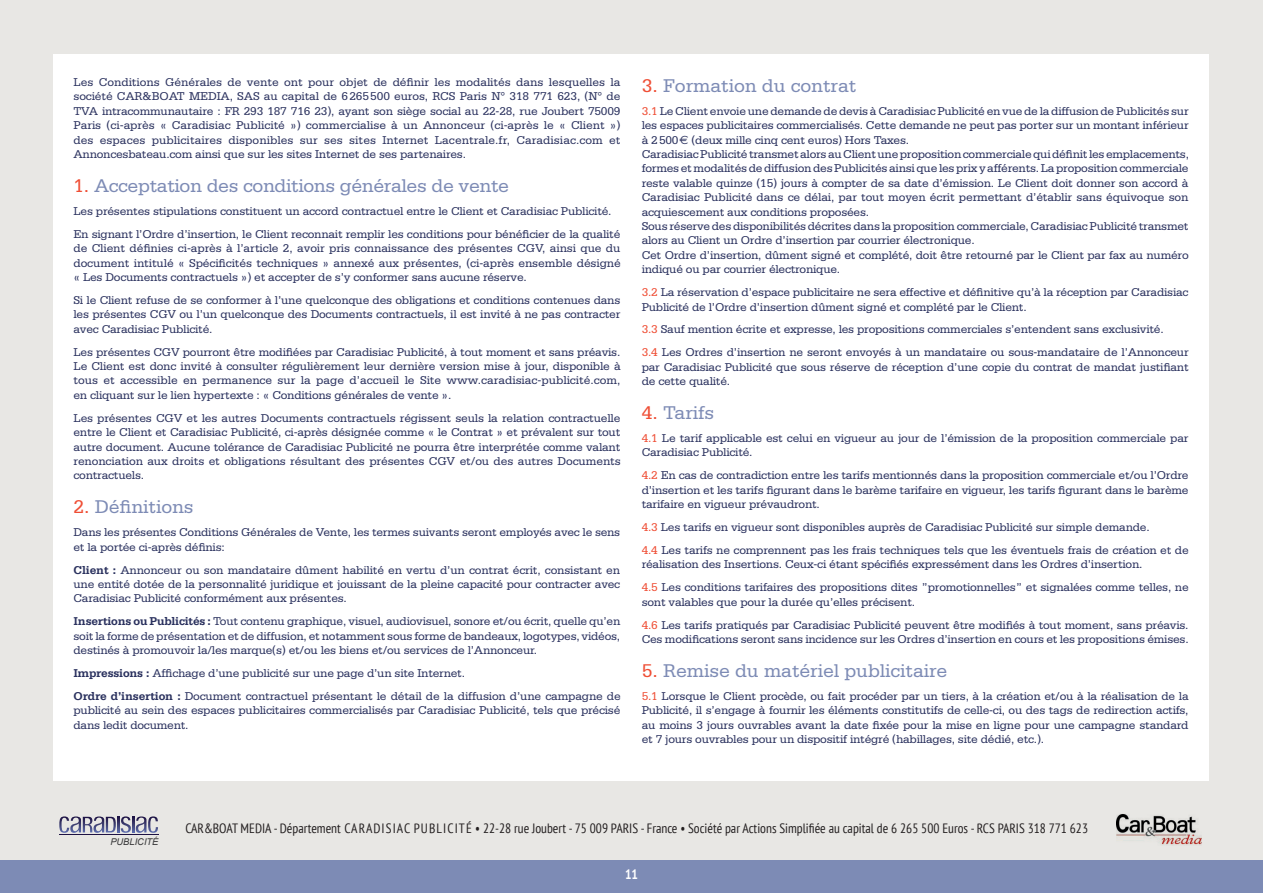
<style>
.page{position:relative;width:1263px;height:893px;background:#e8e7e4}
.page>*{position:absolute;margin:0;border:0;box-sizing:border-box;transform-origin:0 0}
.t1{font:19.5px "Serifa";letter-spacing:-.005em;color:#7d8bb5}
.t2{font:condensed 13.5px "PT Sans";color:#231f20}
.t3{font:700 condensed 13.5px "PT Sans";color:#fff}
.t4{font:12px/14.4px "Serifa";letter-spacing:-.02em;color:#2a315e}
.t5{font:italic 9.3px "Arial";color:#383839}
.s1{color:#ef4e35}
.s2{font-weight:700}
.s3{font-family:"Euro Sans"}
</style>
<div class="page">
<div style="left:0;top:860px;width:1263px;height:33px;background:#7d8bb5"></div>
<img style="left:1116px;top:814px;width:85px;height:31px">
<hr style="left:59px;top:834px;width:99px;height:1px;background:#1d1244">
<svg style="left:59px;top:816px;width:99px;height:17px"></svg>
<div style="left:53px;top:54px;width:1156px;height:726px;background:#fff"></div>
<p class="t4" style="left:74px;top:75px;width:549px;text-align:justify">Les Conditions Générales de vente ont pour objet de définir les modalités dans lesquelles la société CAR&amp;BOAT MEDIA, SAS au capital de 6265500 euros, RCS Paris N° 318 771 623, (N° de TVA intracommunautaire : FR 293 187 716 23), ayant son siège social au 22-28, rue Joubert 75009<br>Paris (ci-après « Caradisiac Publicité ») commercialise à un Annonceur (ci-après le « Client ») des espaces publicitaires disponibles sur ses sites Internet Lacentrale.fr, Caradisiac.com et Annoncesbateau.com ainsi que sur les sites Internet de ses partenaires.</p>
<h1 class="t1" style="left:74px;top:175px;width:437px"><span class="s1">1.</span> Acceptation des conditions générales de vente</h1>
<p class="t4" style="left:74px;top:199px;width:548px;line-height:23px">Les présentes stipulations constituent un accord contractuel entre le Client et Caradisiac Publicité.<br>En signant l’Ordre d’insertion, le Client reconnait remplir les conditions pour bénéficier de la qualité</p>
<p class="t4" style="left:74px;top:241px;width:549px;text-align:justify">de Client définies ci-après à l’article 2, avoir pris connaissance des présentes CGV, ainsi que du document intitulé « Spécificités techniques » annexé aux présentes, (ci-après ensemble désigné « Les Documents contractuels ») et accepter de s’y conformer sans aucune réserve.</p>
<p class="t4" style="left:74px;top:293px;width:548px;text-align:justify">Si le Client refuse de se conformer à l’une quelconque des obligations et conditions contenues dans les présentes CGV ou l’un quelconque des Documents contractuels, il est invité à ne pas contracter avec Caradisiac Publicité.</p>
<p class="t4" style="left:74px;top:344px;width:549px;text-align:justify">Les présentes CGV pourront être modifiées par Caradisiac Publicité, à tout moment et sans préavis.<br>Le Client est donc invité à consulter régulièrement leur dernière version mise à jour, disponible à tous et accessible en permanence sur la page d’accueil le Site www.caradisiac-publicité.com, en cliquant sur le lien hypertexte : « Conditions générales de vente ».</p>
<p class="t4" style="left:74px;top:411px;width:549px;text-align:justify">Les présentes CGV et les autres Documents contractuels régissent seuls la relation contractuelle entre le Client et Caradisiac Publicité, ci-après désignée comme « le Contrat » et prévalent sur tout autre document. Aucune tolérance de Caradisiac Publicité ne pourra être interprétée comme valant renonciation aux droits et obligations résultant des présentes CGV et/ou des autres Documents contractuels.</p>
<h1 class="t1" style="left:74px;top:496px;width:122px"><span class="s1">2.</span> Définitions</h1>
<p class="t4" style="left:74px;top:525px;width:548px">Dans les présentes Conditions Générales de Vente, les termes suivants seront employés avec le sens et la portée ci-après définis:</p>
<p class="t4" style="left:74px;top:562px;width:548px;text-align:justify"><span class="s2">Client :</span> Annonceur ou son mandataire dûment habilité en vertu d’un contrat écrit, consistant en une entité dotée de la personnalité juridique et jouissant de la pleine capacité pour contracter avec Caradisiac Publicité conformément aux présentes.</p>
<p class="t4" style="left:74px;top:614px;width:548px;text-align:justify"><span class="s2">Insertions ou Publicités :</span> Tout contenu graphique, visuel, audiovisuel, sonore et/ou écrit, quelle qu’en soit la forme de présentation et de diffusion, et notamment sous forme de bandeaux, logotypes, vidéos, destinés à promouvoir la/les marque(s) et/ou les biens et/ou services de l’Annonceur.</p>
<p class="t4" style="left:74px;top:661px;width:549px;line-height:23px"><span class="s2">Impressions :</span> Affichage d’une publicité sur une page d’un site Internet.<br><span class="s2">Ordre d’insertion :</span> Document contractuel présentant le détail de la diffusion d’une campagne de</p>
<p class="t4" style="left:74px;top:703px;width:548px">publicité au sein des espaces publicitaires commercialisés par Caradisiac Publicité, tels que précisé dans ledit document.</p>
<h1 class="t1" style="left:642px;top:75px;width:216px"><span class="s1">3.</span> Formation du contrat</h1>
<p class="t4" style="left:642px;top:104px;width:549px"><span class="s1">3.1</span> Le Client envoie une demande de devis à Caradisiac Publicité en vue de la diffusion de Publicités sur les espaces publicitaires commercialisés. Cette demande ne peut pas porter sur un montant inférieur à 2500<span class="s3">€</span> (deux mille cinq cent euros) Hors Taxes.<br>Caradisiac Publicité transmet alors au Client une proposition commerciale qui définit les emplacements, formes et modalités de diffusion des Publicités ainsi que les prix y afférents. La proposition commerciale reste valable quinze (15) jours à compter de sa date d’émission. Le Client doit donner son accord à Caradisiac Publicité dans ce délai, par tout moyen écrit permettant d’établir sans équivoque son acquiescement aux conditions proposées.<br>Sous réserve des disponibilités décrites dans la proposition commerciale, Caradisiac Publicité transmet alors au Client un Ordre d’insertion par courrier électronique.<br>Cet Ordre d’insertion, dûment signé et complété, doit être retourné par le Client par fax au numéro indiqué ou par courrier électronique.</p>
<p class="t4" style="left:642px;top:285px;width:548px"><span class="s1">3.2</span> La réservation d’espace publicitaire ne sera effective et définitive qu’à la réception par Caradisiac<br>Publicité de l’Ordre d’insertion dûment signé et complété par le Client.</p>
<p class="t4" style="left:642px;top:318px;width:548px;line-height:23px"><span class="s1">3.3</span> Sauf mention écrite et expresse, les propositions commerciales s’entendent sans exclusivité.<br><span class="s1">3.4</span> Les Ordres d’insertion ne seront envoyés à un mandataire ou sous-mandataire de l’Annonceur</p>
<p class="t4" style="left:642px;top:359px;width:548px">par Caradisiac Publicité que sous réserve de réception d’une copie du contrat de mandat justifiant de cette qualité.</p>
<h1 class="t1" style="left:642px;top:402px;width:74px"><span class="s1">4.</span> Tarifs</h1>
<p class="t4" style="left:642px;top:431px;width:548px"><span class="s1">4.1</span> Le tarif applicable est celui en vigueur au jour de l’émission de la proposition commerciale par<br>Caradisiac Publicité.</p>
<p class="t4" style="left:642px;top:468px;width:548px;text-align:justify"><span class="s1">4.2</span> En cas de contradiction entre les tarifs mentionnés dans la proposition commerciale et/ou l’Ordre d’insertion et les tarifs figurant dans le barème tarifaire en vigueur, les tarifs figurant dans le barème tarifaire en vigueur prévaudront.</p>
<p class="t4" style="left:642px;top:516px;width:548px;line-height:23px"><span class="s1">4.3</span> Les tarifs en vigueur sont disponibles auprès de Caradisiac Publicité sur simple demande.<br><span class="s1">4.4</span> Les tarifs ne comprennent pas les frais techniques tels que les éventuels frais de création et de</p>
<p class="t4" style="left:642px;top:553px;width:548px;line-height:23px">réalisation des Insertions. Ceux-ci étant spécifiés expressément dans les Ordres d’insertion.<br><span class="s1">4.5</span> Les conditions tarifaires des propositions dites ”promotionnelles” et signalées comme telles, ne</p>
<p class="t4" style="left:642px;top:590px;width:548px;line-height:23px">sont valables que pour la durée qu’elles précisent.<br><span class="s1">4.6</span> Les tarifs pratiqués par Caradisiac Publicité peuvent être modifiés à tout moment, sans préavis.</p>
<p class="t4" style="left:642px;top:632px;width:548px">Ces modifications seront sans incidence sur les Ordres d’insertion en cours et les propositions émises.</p>
<h1 class="t1" style="left:642px;top:660px;width:307px"><span class="s1">5.</span> Remise du matériel publicitaire</h1>
<p class="t4" style="left:642px;top:689px;width:548px;text-align:justify"><span class="s1">5.1</span> Lorsque le Client procède, ou fait procéder par un tiers, à la création et/ou à la réalisation de la Publicité, il s’engage à fournir les éléments constitutifs de celle-ci, ou des tags de redirection actifs, au moins 3 jours ouvrables avant la date fixée pour la mise en ligne pour une campagne standard et 7 jours ouvrables pour un dispositif intégré (habillages, site dédié, etc.).</p>
<p class="t5" style="left:110px;top:835px;width:50px">PUBLICITÉ</p>
<p class="t2" style="left:185px;top:820px;width:904px">CAR&amp;BOAT MEDIA - Département CARADISIAC PUBLICITÉ • 22-28 rue Joubert - 75 009 PARIS - France • Société par Actions Simplifiée au capital de 6 265 500 Euros - RCS PARIS 318 771 623</p>
<p class="t3" style="left:625px;top:865px;width:14px">11</p>
</div>
